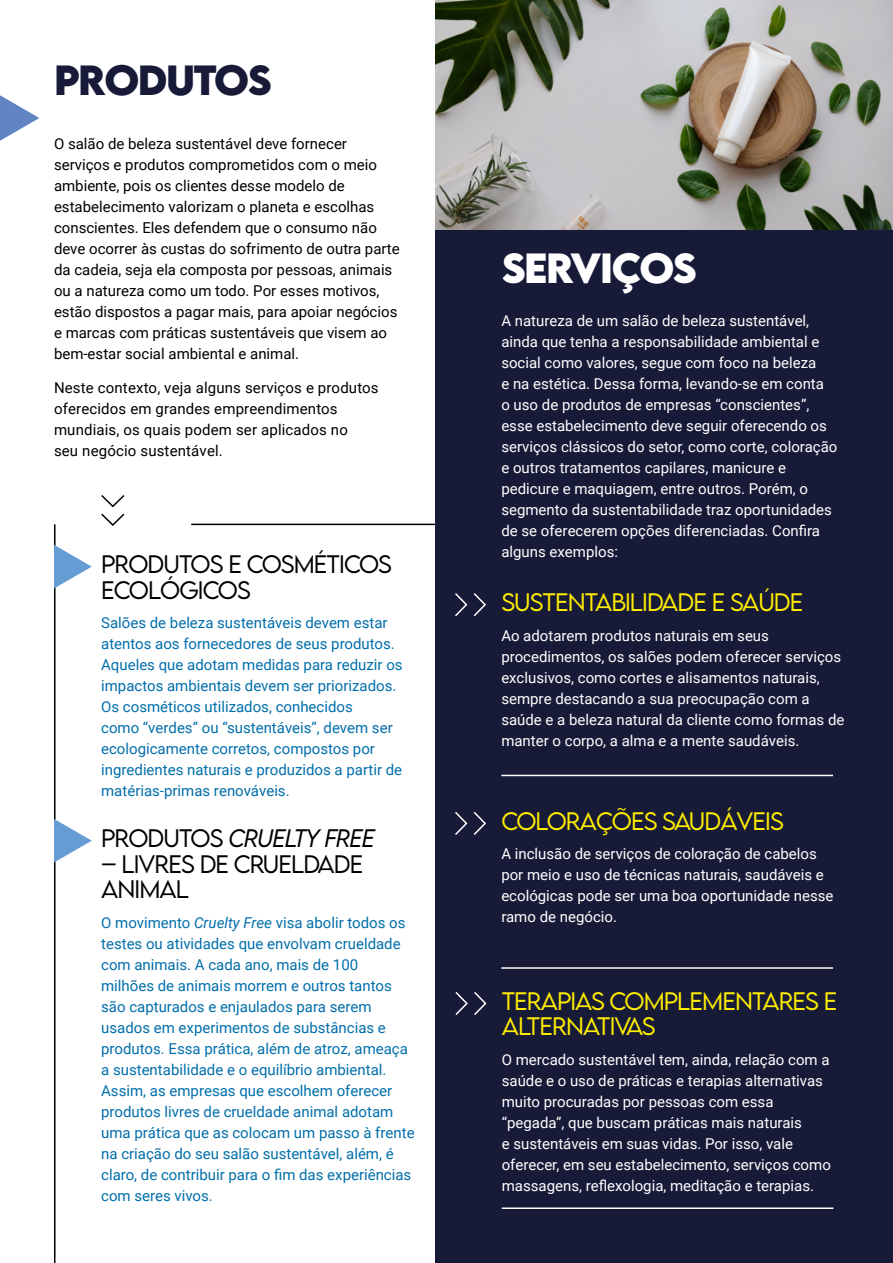
<style>
.page{position:relative;width:893px;height:1263px;background:#fff}
.page>*{position:absolute;margin:0;border:0;box-sizing:border-box;transform-origin:0 0}
.t1{font:700 37.5px "LEMONMILK";letter-spacing:-.04em;color:#171b38}
.t2{font:700 37.5px "LEMONMILK";letter-spacing:-.04em;color:#fff}
.t3{font:300 22.5px/25.5px "LEMONMILK";letter-spacing:-.04em;color:#ffed00}
.t4{font:300 22.5px/25.5px "LEMONMILK";letter-spacing:-.04em;color:#000}
.t5{font:italic 300 22.5px "LEMONMILK";letter-spacing:-.04em;color:#000}
.t6{font:15px/21px "Roboto";color:#fff}
.t7{font:15px/21px "Roboto";color:#006eab}
.t8{font:15px/21px "Roboto";color:#000}
.s1{font-style:normal}
.s2{font-style:italic}
</style>
<div class="page">
<svg style="left:54px;top:523px;width:382px;height:740px"></svg>
<svg style="left:0;top:95px;width:39px;height:46px"></svg>
<svg style="left:54px;top:545px;width:41px;height:123px"></svg>
<svg style="left:54px;top:819px;width:38px;height:43px"></svg>
<svg style="left:100px;top:495px;width:26px;height:32px"></svg>
<div style="left:436px;top:0;width:457px;height:1263px;background:#171b38"></div>
<img style="left:436px;top:0;width:457px;height:230px">
<svg style="left:455px;top:593px;width:31px;height:24px"></svg>
<svg style="left:455px;top:811px;width:31px;height:24px"></svg>
<svg style="left:455px;top:992px;width:32px;height:23px"></svg>
<hr style="left:501px;top:775px;width:332px;height:1px;background:#fff">
<hr style="left:501px;top:967px;width:332px;height:2px;background:#fff">
<hr style="left:502px;top:1207px;width:331px;height:2px;background:#fff">
<h1 class="t1" style="left:54px;top:54px;width:219px">PRODUTOS</h1>
<p class="t8" style="left:54px;top:133px;width:347px">O salão de beleza sustentável deve fornecer serviços e produtos comprometidos com o meio ambiente, pois os clientes desse modelo de estabelecimento valorizam o planeta e escolhas conscientes. Eles defendem que o consumo não deve ocorrer às custas do sofrimento de outra parte da cadeia, seja ela composta por pessoas, animais ou a natureza como um todo. Por esses motivos, estão dispostos a pagar mais, para apoiar negócios e marcas com práticas sustentáveis que visem ao bem-estar social ambiental e animal.</p>
<p class="t8" style="left:54px;top:377px;width:326px">Neste contexto, veja alguns serviços e produtos oferecidos em grandes empreendimentos mundiais, os quais podem ser aplicados no<br>seu negócio sustentável.</p>
<h2 class="t4" style="left:101px;top:551px;width:292px">PRODUTOS E COSMÉTICOS<br>ECOLÓGICOS</h2>
<p class="t7" style="left:101px;top:612px;width:303px">Salões de beleza sustentáveis devem estar atentos aos fornecedores de seus produtos.<br>Aqueles que adotam medidas para reduzir os impactos ambientais devem ser priorizados.<br>Os cosméticos utilizados, conhecidos<br>como “verdes” ou “sustentáveis”, devem ser ecologicamente corretos, compostos por ingredientes naturais e produzidos a partir de matérias-primas renováveis.</p>
<h2 class="t5" style="left:101px;top:824px;width:275px"><span class="s1">PRODUTOS</span> CRUELTY FREE</h2>
<h2 class="t4" style="left:101px;top:851px;width:264px">– LIVRES DE CRUELDADE<br>ANIMAL</h2>
<p class="t7" style="left:101px;top:911px;width:315px">O movimento <span class="s2">Cruelty Free</span> visa abolir todos os testes ou atividades que envolvam crueldade com animais. A cada ano, mais de 100 milhões de animais morrem e outros tantos são capturados e enjaulados para serem usados em experimentos de substâncias e produtos. Essa prática, além de atroz, ameaça a sustentabilidade e o equilíbrio ambiental.<br>Assim, as empresas que escolhem oferecer produtos livres de crueldade animal adotam uma prática que as colocam um passo à frente na criação do seu salão sustentável, além, é claro, de contribuir para o fim das experiências com seres vivos.</p>
<h1 class="t2" style="left:502px;top:242px;width:197px">SERVIÇOS</h1>
<p class="t6" style="left:501px;top:310px;width:338px">A natureza de um salão de beleza sustentável, ainda que tenha a responsabilidade ambiental e social como valores, segue com foco na beleza<br>e na estética. Dessa forma, levando-se em conta<br>o uso de produtos de empresas “conscientes”, esse estabelecimento deve seguir oferecendo os serviços clássicos do setor, como corte, coloração e outros tratamentos capilares, manicure e pedicure e maquiagem, entre outros. Porém, o segmento da sustentabilidade traz oportunidades de se oferecerem opções diferenciadas. Confira alguns exemplos:</p>
<h2 class="t3" style="left:501px;top:589px;width:304px">SUSTENTABILIDADE E SAÚDE</h2>
<p class="t6" style="left:501px;top:624px;width:345px">Ao adotarem produtos naturais em seus procedimentos, os salões podem oferecer serviços exclusivos, como cortes e alisamentos naturais, sempre destacando a sua preocupação com a saúde e a beleza natural da cliente como formas de manter o corpo, a alma e a mente saudáveis.</p>
<h2 class="t3" style="left:501px;top:808px;width:284px">COLORAÇÕES SAUDÁVEIS</h2>
<p class="t6" style="left:501px;top:843px;width:334px">A inclusão de serviços de coloração de cabelos por meio e uso de técnicas naturais, saudáveis e ecológicas pode ser uma boa oportunidade nesse ramo de negócio.</p>
<h2 class="t3" style="left:502px;top:988px;width:337px">TERAPIAS COMPLEMENTARES E<br>ALTERNATIVAS</h2>
<p class="t6" style="left:502px;top:1048px;width:331px">O mercado sustentável tem, ainda, relação com a saúde e o uso de práticas e terapias alternativas muito procuradas por pessoas com essa “pegada”, que buscam práticas mais naturais<br>e sustentáveis em suas vidas. Por isso, vale oferecer, em seu estabelecimento, serviços como massagens, reflexologia, meditação e terapias.</p>
</div>
